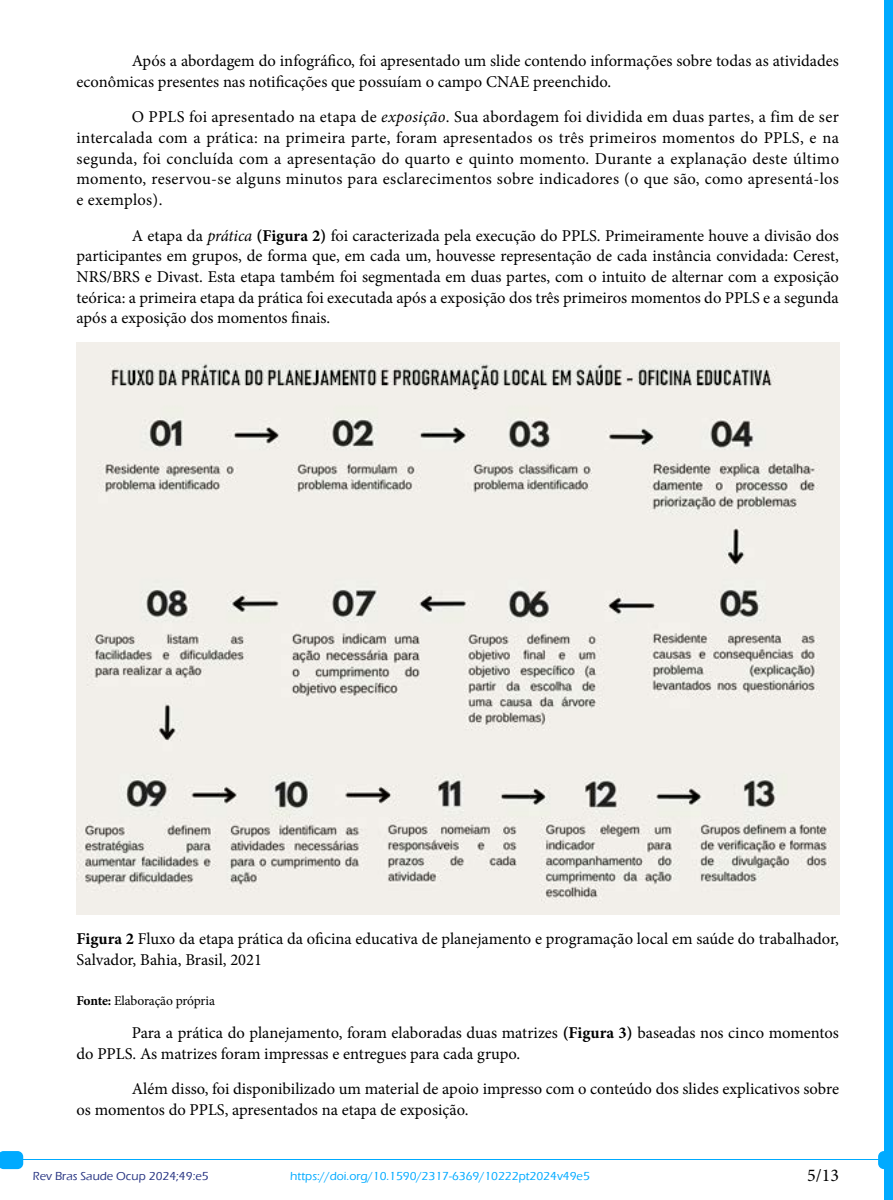
<style>
.page{position:relative;width:893px;height:1200px;background:#fff}
.page>*{position:absolute;margin:0;border:0;box-sizing:border-box;transform-origin:0 0}
.t1{font:18px "Minion Pro";color:#000}
.t2{font:16.5px/20.7px "Minion Pro";color:#000}
.t3{font:13.5px "Minion Pro";letter-spacing:-.01em;color:#000}
.t4{font:500 12px "Eras ITC";color:#0af}
.t5{font:500 12px "Eras ITC";color:#283583}
.s1{font-style:italic}
.s2{font-weight:700}
</style>
<div class="page">
<div style="left:884px;top:0;width:9px;height:1199px;background:#0af"></div>
<hr style="left:18px;top:1158px;width:875px;height:1px;background:#0af">
<svg style="left:0;top:1151px;width:23px;height:17px"></svg>
<svg style="left:878px;top:1151px;width:6px;height:17px"></svg>
<img style="left:76px;top:342px;width:763px;height:572px">
<p class="t2" style="left:77px;top:50px;width:764px;text-indent:55px">Após a abordagem do infográfico, foi apresentado um slide contendo informações sobre todas as atividades econômicas presentes nas notificações que possuíam o campo CNAE preenchido.</p>
<p class="t2" style="left:77px;top:107px;width:764px;text-align:justify;text-indent:55px">O PPLS foi apresentado na etapa de <span class="s1">exposição</span>. Sua abordagem foi dividida em duas partes, a fim de ser intercalada com a prática: na primeira parte, foram apresentados os três primeiros momentos do PPLS, e na segunda, foi concluída com a apresentação do quarto e quinto momento. Durante a explanação deste último momento, reservou-se alguns minutos para esclarecimentos sobre indicadores (o que são, como apresentá-los e exemplos).</p>
<p class="t2" style="left:77px;top:225px;width:764px;text-align:justify;text-indent:55px">A etapa da <span class="s1">prática</span> <span class="s2">(Figura 2)</span> foi caracterizada pela execução do PPLS. Primeiramente houve a divisão dos participantes em grupos, de forma que, em cada um, houvesse representação de cada instância convidada: Cerest, NRS/BRS e Divast. Esta etapa também foi segmentada em duas partes, com o intuito de alternar com a exposição teórica: a primeira etapa da prática foi executada após a exposição dos três primeiros momentos do PPLS e a segunda após a exposição dos momentos finais.</p>
<p class="t2" style="left:77px;top:928px;width:764px"><span class="s2">Figura 2</span> Fluxo da etapa prática da oficina educativa de planejamento e programação local em saúde do trabalhador,<br>Salvador, Bahia, Brasil, 2021</p>
<p class="t3" style="left:77px;top:990px;width:140px"><span class="s2">Fonte:</span> Elaboração própria</p>
<p class="t2" style="left:77px;top:1022px;width:764px;text-indent:55px">Para a prática do planejamento, foram elaboradas duas matrizes <span class="s2">(Figura 3)</span> baseadas nos cinco momentos do PPLS. As matrizes foram impressas e entregues para cada grupo.</p>
<p class="t2" style="left:77px;top:1078px;width:764px;text-indent:55px">Além disso, foi disponibilizado um material de apoio impresso com o conteúdo dos slides explicativos sobre os momentos do PPLS, apresentados na etapa de exposição.</p>
<p class="t5" style="left:33px;top:1168px;width:177px">Rev Bras Saude Ocup 2024;49:e5</p>
<p class="t4" style="left:290px;top:1168px;width:301px">https://doi.org/10.1590/2317-6369/10222pt2024v49e5</p>
<p class="t1" style="left:807px;top:1162px;width:33px">5/13</p>
</div>
